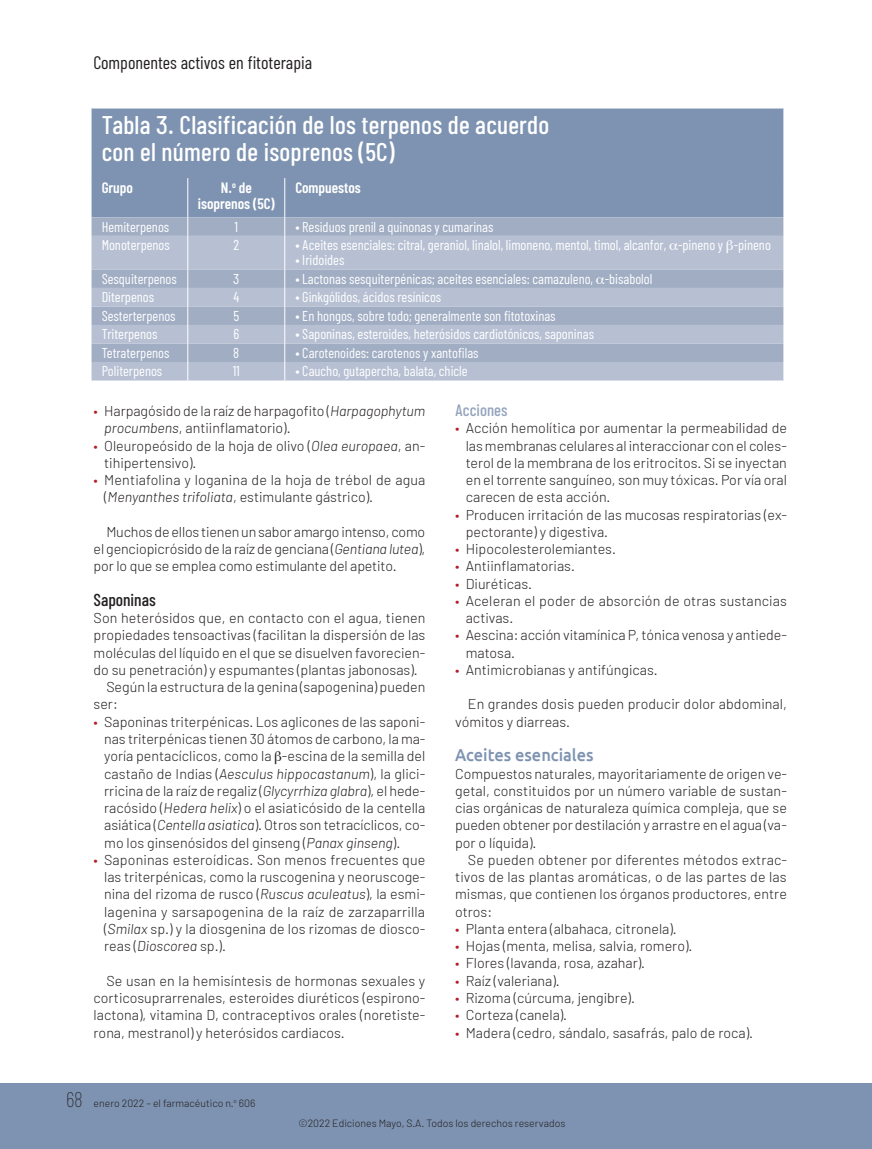
<style>
.page{position:relative;width:872px;height:1149px;background:#fff}
.page>*{position:absolute;margin:0;border:0;box-sizing:border-box;transform-origin:0 0}
.TAULA_titol{font:500 25.5px/27px "Barlow Condensed";letter-spacing:.01em;color:#fff}
.t1{font:18px "Barlow Condensed";color:#231f20}
.LADILLO{font:500 17.25px "Ubuntu";color:#7e93b1;scale:.95 1}
.LADILLO_2{font:500 17.25px "Barlow Condensed";color:#231f20}
.LADILLO_3{font:500 16.5px "Barlow Condensed";color:#94a4bd}
.TAULA_items{font:600 15px/15.8px "Barlow Condensed";color:#fff;text-align:center}
.TEXT_GENERAL_sense_e{font:300 14.25px/17.2px "Barlow";color:#231f20}
.TAULA_text{font:14.25px "Barlow Condensed";color:#fff}
.TEXT_GENERAL_-_Copia{font:300 14.25px/17.2px "Barlow";color:#231f20}
.TEXT_GENERAL{font:300 14.25px/17.2px "Barlow";letter-spacing:-.01em;color:#231f20;text-align:justify}
.t2{font:300 10.5px "Barlow";color:#231f20}
.s1{color:#b41e28}
.s2{font-style:italic}
.s3{font-family:"Barlow Condensed";font-weight:100;font-size:21px}
</style>
<div class="page">
<div style="left:0;top:1082px;width:872px;height:66px;background:#7e93b1"></div>
<div style="left:92px;top:108px;width:691px;height:109px;background:#7e93b1"></div>
<svg style="left:92px;top:217px;width:691px;height:19px;background:#a1aec3"></svg>
<svg style="left:92px;top:236px;width:691px;height:144px;background:#aeb9cd"></svg>
<hr style="left:187px;top:178px;width:1px;height:39px;background:#fff">
<hr style="left:284px;top:178px;width:1px;height:39px;background:#fff">
<svg style="left:187px;top:217px;width:1px;height:19px"></svg>
<svg style="left:284px;top:217px;width:1px;height:19px"></svg>
<hr style="left:187px;top:236px;width:1px;height:33px;background:#fff">
<hr style="left:284px;top:236px;width:1px;height:33px;background:#fff">
<svg style="left:187px;top:269px;width:1px;height:111px"></svg>
<svg style="left:284px;top:269px;width:1px;height:111px"></svg>
<svg style="left:91px;top:217px;width:1px;height:19px"></svg>
<svg style="left:783px;top:217px;width:1px;height:19px"></svg>
<svg style="left:91px;top:269px;width:1px;height:111px"></svg>
<svg style="left:783px;top:269px;width:1px;height:111px"></svg>
<svg style="left:669px;top:243px;width:8px;height:7px"></svg>
<svg style="left:727px;top:240px;width:6px;height:13px"></svg>
<svg style="left:596px;top:277px;width:8px;height:7px"></svg>
<p class="t1" style="left:93px;top:51px;width:220px">Componentes activos en fitoterapia</p>
<p class="TAULA_titol" style="left:102px;top:111px;width:449px">Tabla 3. Clasificación de los terpenos de acuerdo con el número de isoprenos (5C)</p>
<p class="TAULA_items" style="left:102px;top:179px;width:33px">Grupo</p>
<p class="TAULA_items" style="left:198px;top:179px;width:79px">N.<sup>o</sup> de isoprenos (5C)</p>
<p class="TAULA_items" style="left:295px;top:179px;width:67px">Compuestos</p>
<p class="TAULA_text" style="left:102px;top:217px;width:69px">Hemiterpenos</p>
<p class="TAULA_text" style="left:234px;top:217px;width:5px">1</p>
<p class="TAULA_text" style="left:295px;top:217px;width:199px">• Residuos prenil a quinonas y cumarinas</p>
<p class="TAULA_text" style="left:102px;top:236px;width:70px">Monoterpenos</p>
<p class="TAULA_text" style="left:233px;top:236px;width:7px">2</p>
<p class="TAULA_text" style="left:295px;top:236px;width:477px">• Aceites esenciales: citral, geraniol, linalol, limoneno, mentol, timol, alcanfor, -pineno y -pineno</p>
<p class="TAULA_text" style="left:295px;top:251px;width:50px">• Iridoides</p>
<p class="TAULA_text" style="left:102px;top:269px;width:77px">Sesquiterpenos</p>
<p class="TAULA_text" style="left:233px;top:269px;width:8px">3</p>
<p class="TAULA_text" style="left:295px;top:269px;width:358px">• Lactonas sesquiterpénicas; aceites esenciales: camazuleno, -bisabolol</p>
<p class="TAULA_text" style="left:102px;top:288px;width:54px">Diterpenos</p>
<p class="TAULA_text" style="left:233px;top:288px;width:7px">4</p>
<p class="TAULA_text" style="left:295px;top:288px;width:147px">• Ginkgólidos, ácidos resínicos</p>
<p class="TAULA_text" style="left:102px;top:306px;width:75px">Sesterterpenos</p>
<p class="TAULA_text" style="left:233px;top:306px;width:7px">5</p>
<p class="TAULA_text" style="left:295px;top:306px;width:262px">• En hongos, sobre todo; generalmente son fitotoxinas</p>
<p class="TAULA_text" style="left:102px;top:325px;width:57px">Triterpenos</p>
<p class="TAULA_text" style="left:233px;top:325px;width:7px">6</p>
<p class="TAULA_text" style="left:295px;top:325px;width:300px">• Saponinas, esteroides, heterósidos cardiotónicos, saponinas</p>
<p class="TAULA_text" style="left:102px;top:343px;width:69px">Tetraterpenos</p>
<p class="TAULA_text" style="left:233px;top:343px;width:8px">8</p>
<p class="TAULA_text" style="left:295px;top:343px;width:185px">• Carotenoides: carotenos y xantofilas</p>
<p class="TAULA_text" style="left:102px;top:362px;width:62px">Politerpenos</p>
<p class="TAULA_text" style="left:233px;top:362px;width:8px">11</p>
<p class="TAULA_text" style="left:295px;top:362px;width:174px">• Caucho, gutapercha, balata, chicle</p>
<p class="TEXT_GENERAL_sense_e" style="left:104px;top:402px;width:322px;text-indent:-11px"><span class="s1">•</span> Harpagósido de la raíz de harpagofito (<span class="s2">Harpagophytum procumbens</span>, antiinflamatorio).</p>
<p class="TEXT_GENERAL_sense_e" style="left:104px;top:436px;width:323px;text-indent:-11px"><span class="s1">•</span> Oleuropeósido de la hoja de olivo (<span class="s2">Olea europaea</span>, an&shy;tihipertensivo).</p>
<p class="TEXT_GENERAL_sense_e" style="left:104px;top:471px;width:323px;text-indent:-11px"><span class="s1">•</span> Mentiafolina y loganina de la hoja de trébol de agua (<span class="s2">Menyanthes trifoliata</span>, estimulante gástrico).</p>
<p class="TEXT_GENERAL" style="left:94px;top:522px;width:333px;text-indent:13px">Muchos de ellos tienen un sabor amargo intenso, como el genciopicrósido de la raíz de genciana (<span class="s2">Gentiana lutea</span>), por lo que se emplea como estimulante del apetito.</p>
<p class="LADILLO_2" style="left:94px;top:588px;width:64px">Saponinas</p>
<p class="TEXT_GENERAL_sense_e" style="left:94px;top:609px;width:333px;text-align:justify">Son heterósidos que, en contacto con el agua, tienen propiedades tensoactivas (facilitan la dispersión de las moléculas del líquido en el que se disuelven favorecien&shy;do su penetración) y espumantes (plantas jabonosas).</p>
<p class="TEXT_GENERAL_-_Copia" style="left:94px;top:678px;width:333px;text-indent:13px">Según la estructura de la genina (sapogenina) pueden ser:</p>
<p class="TEXT_GENERAL_sense_e" style="left:104px;top:712px;width:323px;text-align:justify;text-indent:-11px"><span class="s1">•</span> Saponinas triterpénicas. Los aglicones de las saponi&shy;nas triterpénicas tienen 30 átomos de carbono, la ma&shy;yoría pentacíclicos, como la -escina de la semilla del castaño de Indias (<span class="s2">Aesculus hippocastanum</span>), la glici&shy;rricina de la raíz de regaliz (<span class="s2">Glycyrrhiza glabra</span>), el hede&shy;racósido (<span class="s2">Hedera helix</span>) o el asiaticósido de la centella asiática (<span class="s2">Centella asiatica</span>). Otros son tetracíclicos, co&shy;mo los ginsenósidos del ginseng (<span class="s2">Panax ginseng</span>).</p>
<p class="TEXT_GENERAL_sense_e" style="left:104px;top:850px;width:323px;text-align:justify;text-indent:-11px"><span class="s1">•</span> Saponinas esteroídicas. Son menos frecuentes que las triterpénicas, como la ruscogenina y neoruscoge&shy;nina del rizoma de rusco (<span class="s2">Ruscus aculeatus</span>), la esmi&shy;lagenina y sarsapogenina de la raíz de zarzaparrilla (<span class="s2">Smilax</span> sp.) y la diosgenina de los rizomas de diosco&shy;reas (<span class="s2">Dioscorea</span> sp.).</p>
<p class="TEXT_GENERAL_-_Copia" style="left:94px;top:971px;width:333px;text-align:justify;text-indent:13px">Se usan en la hemisíntesis de hormonas sexuales y corticosuprarrenales, esteroides diuréticos (espirono&shy;lactona), vitamina D, contraceptivos orales (noretiste&shy;rona, mestranol) y heterósidos cardiacos.</p>
<p class="LADILLO_3" style="left:455px;top:399px;width:54px">Acciones</p>
<p class="TEXT_GENERAL_sense_e" style="left:466px;top:419px;width:323px;text-align:justify;text-indent:-11px"><span class="s1">•</span> Acción hemolítica por aumentar la permeabilidad de las membranas celulares al interaccionar con el coles&shy;terol de la membrana de los eritrocitos. Si se inyectan en el torrente sanguíneo, son muy tóxicas. Por vía oral carecen de esta acción.</p>
<p class="TEXT_GENERAL_sense_e" style="left:466px;top:505px;width:323px;text-indent:-11px"><span class="s1">•</span> Producen irritación de las mucosas respiratorias (ex&shy;pectorante) y digestiva.</p>
<p class="TEXT_GENERAL_sense_e" style="left:455px;top:540px;width:162px"><span class="s1">•</span> Hipocolesterolemiantes.</p>
<p class="TEXT_GENERAL_sense_e" style="left:455px;top:557px;width:121px"><span class="s1">•</span> Antiinflamatorias.</p>
<p class="TEXT_GENERAL_sense_e" style="left:455px;top:574px;width:79px"><span class="s1">•</span> Diuréticas.</p>
<p class="TEXT_GENERAL_sense_e" style="left:466px;top:591px;width:323px;text-indent:-11px"><span class="s1">•</span> Aceleran el poder de absorción de otras sustancias activas.</p>
<p class="TEXT_GENERAL_sense_e" style="left:466px;top:626px;width:323px;text-indent:-11px"><span class="s1">•</span> Aescina: acción vitamínica P, tónica venosa y antiede&shy;matosa.</p>
<p class="TEXT_GENERAL_sense_e" style="left:455px;top:660px;width:204px"><span class="s1">•</span> Antimicrobianas y antifúngicas.</p>
<p class="TEXT_GENERAL_-_Copia" style="left:455px;top:695px;width:333px;text-indent:13px">En grandes dosis pueden producir dolor abdominal, vómitos y diarreas.</p>
<p class="LADILLO" style="left:455px;top:744px;width:147px">Aceites esenciales</p>
<p class="TEXT_GENERAL_sense_e" style="left:455px;top:764px;width:333px;text-align:justify">Compuestos naturales, mayoritariamente de origen ve&shy;getal, constituidos por un número variable de sustan&shy;cias orgánicas de naturaleza química compleja, que se pueden obtener por destilación y arrastre en el agua (va&shy;por o líquida).</p>
<p class="TEXT_GENERAL_-_Copia" style="left:455px;top:850px;width:333px;text-align:justify;text-indent:13px">Se pueden obtener por diferentes métodos extrac&shy;tivos de las plantas aromáticas, o de las partes de las mismas, que contienen los órganos productores, entre otros:</p>
<p class="TEXT_GENERAL_sense_e" style="left:455px;top:919px;width:223px"><span class="s1">•</span> Planta entera (albahaca, citronela).</p>
<p class="TEXT_GENERAL_sense_e" style="left:455px;top:936px;width:239px"><span class="s1">•</span> Hojas (menta, melisa, salvia, romero).</p>
<p class="TEXT_GENERAL_sense_e" style="left:455px;top:954px;width:192px"><span class="s1">•</span> Flores (lavanda, rosa, azahar).</p>
<p class="TEXT_GENERAL_sense_e" style="left:455px;top:971px;width:106px"><span class="s1">•</span> Raíz (valeriana).</p>
<p class="TEXT_GENERAL_sense_e" style="left:455px;top:988px;width:181px"><span class="s1">•</span> Rizoma (cúrcuma, jengibre).</p>
<p class="TEXT_GENERAL_sense_e" style="left:455px;top:1005px;width:114px"><span class="s1">•</span> Corteza (canela).</p>
<p class="TEXT_GENERAL_sense_e" style="left:455px;top:1023px;width:299px"><span class="s1">•</span> Madera (cedro, sándalo, sasafrás, palo de roca).</p>
<p class="t2" style="left:66px;top:1096px;width:191px"><span class="s3">68</span> enero 2022 – el farmacéutico n.<sup>o</sup> 606</p>
<p class="t2" style="left:298px;top:1115px;width:268px">©2022 Ediciones Mayo, S.A. Todos los derechos reservados</p>
</div>
